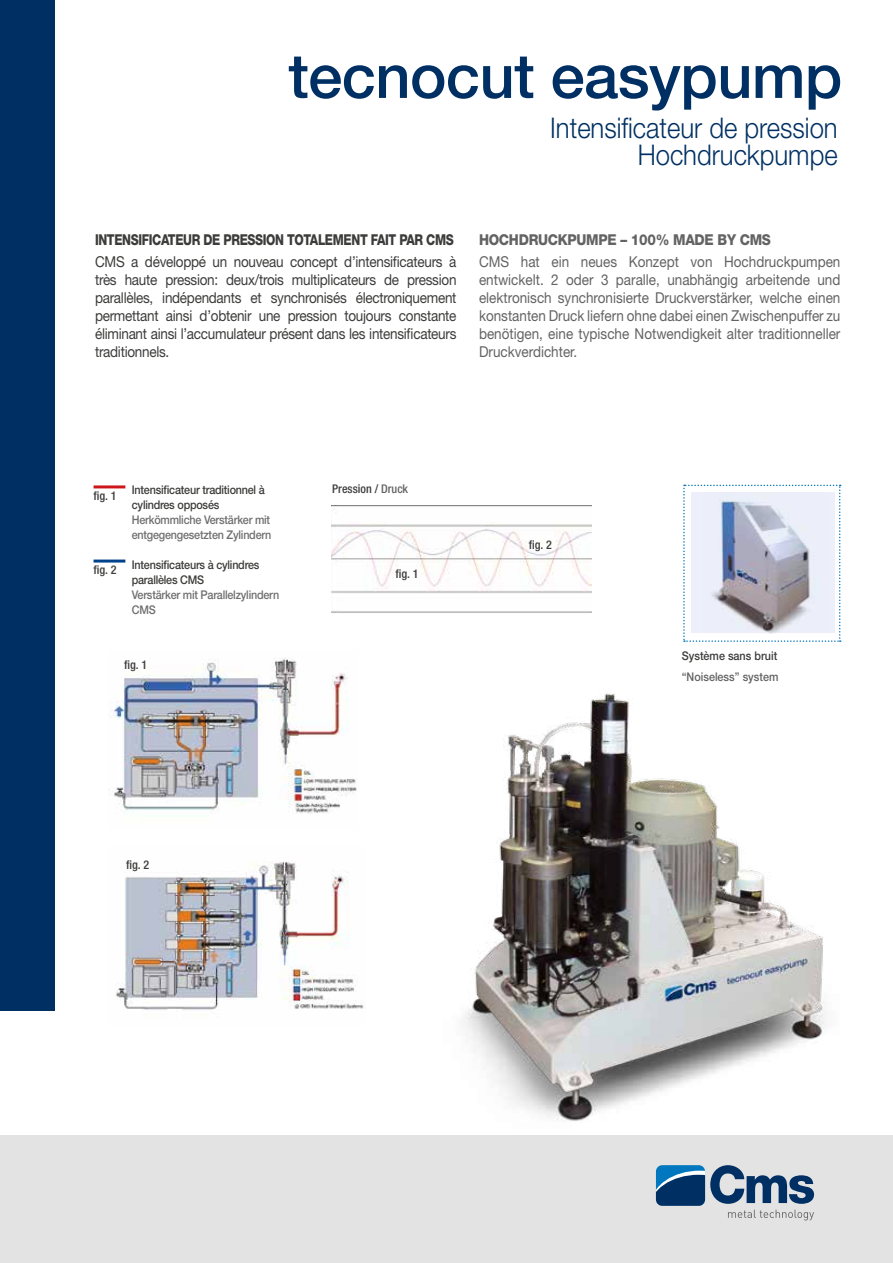
<style>
.page{position:relative;width:893px;height:1263px;background:#fff}
.page>*{position:absolute;margin:0;border:0;box-sizing:border-box;transform-origin:0 0}
.t1{font:500 61.5px "Helvetica Neue LT Std";letter-spacing:-.01em;color:#003063}
.t2{font:300 28.5px/27px "Helvetica Neue LT Std";color:#003063;text-align:right;scale:.9 1}
.t3{font:15px/18px "Helvetica Neue LT Std";letter-spacing:-.02em;color:#3c3c3b;text-align:justify;scale:.9 1}
.t4{font:15px/18px "Helvetica Neue LT Std";color:#646363;text-align:justify;scale:.9 1}
.t5{font:800 15px "Helvetica Neue LT Std";letter-spacing:-.03em;color:#3c3c3b;scale:.8 1}
.t6{font:800 15px "Helvetica Neue LT Std";letter-spacing:-.02em;color:#646363;scale:.9 1}
.t7{font:500 12px/15px "Helvetica Neue LT Std";letter-spacing:-.02em;color:#706f6f;scale:.9 1}
.t8{font:500 12px/15px "Helvetica Neue LT Std";letter-spacing:-.02em;color:#3c3c3b;scale:.9 1}
.t9{font:500 condensed 12px "Helvetica Neue LT Std";color:#3c3c3b}
.t10{font:500 12px "Helvetica Neue LT Std";color:#646363;scale:.9 1}
.t11{font:500 12px "Helvetica Neue LT Std";color:#3c3c3b;scale:.9 1}
.s1{color:#646363}
</style>
<div class="page">
<div style="left:0;top:0;width:54px;height:1011px;background:#003063"></div>
<div style="left:0;top:1135px;width:893px;height:128px;background:#e3e3e3"></div>
<svg style="left:656px;top:1165px;width:158px;height:55px"></svg>
<img style="left:463px;top:693px;width:362px;height:429px">
<img style="left:331px;top:505px;width:260px;height:108px">
<hr style="left:94px;top:485px;width:31px;height:3px;background:#cd171a">
<hr style="left:94px;top:559px;width:31px;height:3px;background:#004289">
<img style="left:116px;top:861px;width:248px;height:154px">
<img style="left:110px;top:658px;width:247px;height:156px">
<svg style="left:683px;top:485px;width:158px;height:157px"></svg>
<div style="left:691px;top:493px;width:143px;height:140px;background:#edf0fa"></div>
<img style="left:711px;top:500px;width:99px;height:133px">
<h1 class="t1" style="left:288px;top:39px;width:556px">tecnocut easypump</h1>
<h2 class="t2" style="left:550px;top:114px;width:321px">Intensificateur de pression<br>Hochdruckpumpe</h2>
<p class="t5" style="left:95px;top:230px;width:450px">INTENSIFICATEUR DE PRESSION TOTALEMENT FAIT PAR CMS</p>
<p class="t3" style="left:95px;top:252px;width:403px">CMS a développé un nouveau concept d’intensificateurs à très haute pression: deux/trois multiplicateurs de pression parallèles, indépendants et synchronisés électroniquement permettant ainsi d’obtenir une pression toujours constante éliminant ainsi l’accumulateur présent dans les intensificateurs traditionnels.</p>
<p class="t6" style="left:479px;top:230px;width:326px">HOCHDRUCKPUMPE – 100% MADE BY CMS</p>
<p class="t4" style="left:479px;top:252px;width:403px">CMS hat ein neues Konzept von Hochdruckpumpen entwickelt. 2 oder 3 paralle, unabhängig arbeitende und elektronisch synchronisierte Druckverstärker, welche einen konstanten Druck liefern ohne dabei einen Zwischenpuffer zu benötigen, eine typische Notwendigkeit alter traditionneller Druckverdichter.</p>
<p class="t9" style="left:94px;top:489px;width:25px">fig. 1</p>
<p class="t9" style="left:94px;top:562px;width:25px">fig. 2</p>
<p class="t8" style="left:132px;top:482px;width:149px">Intensificateur traditionnel à cylindres opposés</p>
<p class="t7" style="left:132px;top:512px;width:157px">Herkömmliche Verstärker mit entgegengesetzten Zylindern</p>
<p class="t8" style="left:132px;top:557px;width:143px">Intensificateurs à cylindres parallèles CMS</p>
<p class="t7" style="left:132px;top:587px;width:165px">Verstärker mit Parallelzylindern<br>CMS</p>
<p class="t9" style="left:124px;top:658px;width:25px">fig. 1</p>
<p class="t9" style="left:332px;top:482px;width:77px">Pression / <span class="s1">Druck</span></p>
<p class="t9" style="left:395px;top:567px;width:25px">fig. 1</p>
<p class="t9" style="left:529px;top:537px;width:25px">fig. 2</p>
<p class="t11" style="left:682px;top:649px;width:108px">Système sans bruit</p>
<p class="t10" style="left:682px;top:669px;width:109px">“Noiseless” system</p>
<p class="t9" style="left:126px;top:857px;width:25px">fig. 2</p>
</div>
